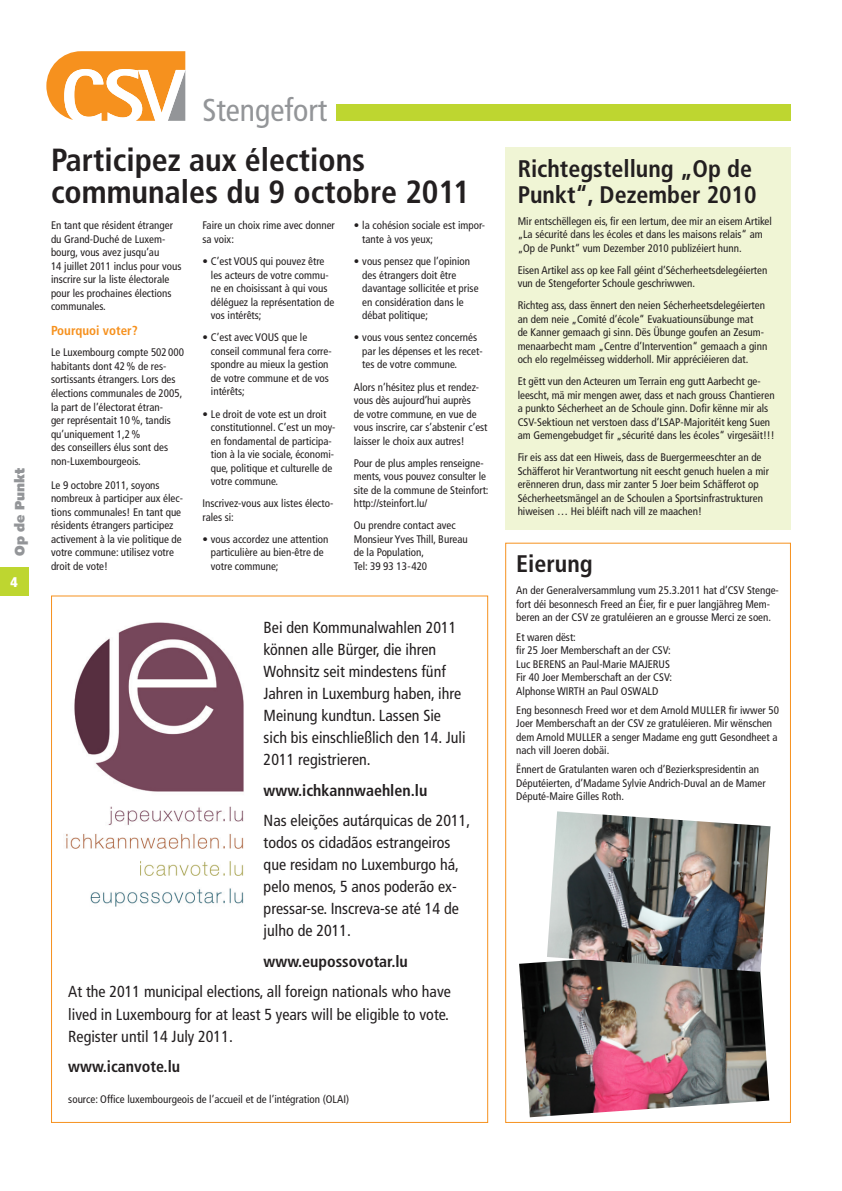
<style>
.page{position:relative;width:842px;height:1191px;background:#fff}
.page>*{position:absolute;margin:0;border:0;box-sizing:border-box;transform-origin:0 0}
._03_Titel{font:700 condensed 32px/32px "Frutiger LT Std";color:#231f20}
.t1{font:condensed 31.7px "Frutiger LT Std";color:#939598}
._03_Titel-2{font:700 condensed 24px/26px "Frutiger LT Std";color:#231f20}
._01_Grundtext{font:condensed 16px/22px "Frutiger LT Std";color:#231f20}
._01_Grundtext-2{font:700 condensed 16px "Frutiger LT Std";color:#231f20}
.t2{font:900 condensed 14px "Frutiger LT Std";color:#fff}
.t3{font:900 13.6px "Syntax LT Std";color:#939598}
._04_Zwischentitel{font:700 condensed 13px "Frutiger LT Std";color:#f6911e}
._01_Grundtext-3{font:condensed 11px/13.5px "Frutiger LT Std";color:#231f20}
</style>
<div class="page">
<div style="left:337px;top:104px;width:454px;height:17px;background:#bed630"></div>
<div style="left:505px;top:147px;width:286px;height:383px;background:#f0f5d5"></div>
<div style="left:0;top:567px;width:28px;height:28px;background:#bed630"></div>
<svg style="left:46px;top:51px;width:139px;height:70px"></svg>
<img style="left:519px;top:961px;width:250px;height:156px">
<img style="left:66px;top:622px;width:178px;height:285px">
<div style="left:505px;top:542px;width:286px;height:581px;border:1px solid #f6911e"></div>
<img style="left:547px;top:811px;width:224px;height:161px">
<p class="t3" style="left:12px;top:556px;width:90px;rotate:-90deg">Op de Punkt</p>
<p class="t2" style="left:11px;top:573px;width:9px">4</p>
<p class="t1" style="left:202px;top:91px;width:126px">Stengefort</p>
<p class="_03_Titel" style="left:51px;top:144px;width:420px">Participez aux élections communales du 9 octobre 2011</p>
<p class="_03_Titel-2" style="left:518px;top:155px;width:240px">Richtegstellung „Op de<br>Punkt“, Dezember 2010</p>
<p class="_01_Grundtext-3" style="left:518px;top:214px;width:256px">Mir entschëllegen eis, fir een Iertum, dee mir an eisem Artikel „La sécurité dans les écoles et dans les maisons relais“ am „Op de Punkt“ vum Dezember 2010 publizéiert hunn.</p>
<p class="_01_Grundtext-3" style="left:518px;top:263px;width:251px">Eisen Artikel ass op kee Fall géint d’Sécherheetsdelegéierten vun de Stengeforter Schoule geschriwwen.</p>
<p class="_01_Grundtext-3" style="left:518px;top:299px;width:251px">Richteg ass, dass ënnert den neien Sécherheetsdelegéierten an dem neie „Comité d’école“ Evakuatiounsübunge mat<br>de Kanner gemaach gi sinn. Dës Übunge goufen an Zesum&shy;menaarbecht mam „Centre d’Intervention“ gemaach a ginn och elo regelméisseg widderholl. Mir appréciéieren dat.</p>
<p class="_01_Grundtext-3" style="left:518px;top:375px;width:258px">Et gëtt vun den Acteuren um Terrain eng gutt Aarbecht ge&shy;leescht, mä mir mengen awer, dass et nach grouss Chantieren a punkto Sécherheet an de Schoule ginn. Dofir kënne mir als CSV-Sektioun net verstoen dass d’LSAP-Majoritéit keng Suen am Gemengebudget fir „sécurité dans les écoles“ virgesäit!!!</p>
<p class="_01_Grundtext-3" style="left:518px;top:451px;width:253px">Fir eis ass dat een Hiweis, dass de Buergermeeschter an de Schäfferot hir Verantwortung nit eescht genuch huelen a mir erënneren drun, dass mir zanter 5 Joer beim Schäfferot op Sécherheetsmängel an de Schoulen a Sportsinfrastrukturen hiweisen … Hei bléift nach vill ze maachen!</p>
<p class="_01_Grundtext-3" style="left:51px;top:219px;width:132px">En tant que résident étranger du Grand-Duché de Luxem&shy;bourg, vous avez jusqu’au<br>14 juillet 2011 inclus pour vous inscrire sur la liste électorale pour les prochaines élections communales.</p>
<p class="_04_Zwischentitel" style="left:51px;top:323px;width:88px">Pourquoi voter?</p>
<p class="_01_Grundtext-3" style="left:51px;top:346px;width:135px">Le Luxembourg compte 502 000 habitants dont 42% de res&shy;sortissants étrangers. Lors des élections communales de 2005, la part de l’électorat étran-<br>ger représentait 10%, tandis qu’uniquement 1,2%<br>des conseillers élus sont des non-Luxembourgeois.</p>
<p class="_01_Grundtext-3" style="left:51px;top:478px;width:133px">Le 9 octobre 2011, soyons nombreux à participer aux élec&shy;tions communales! En tant que résidents étrangers participez activement à la vie politique de votre commune: utilisez votre droit de vote!</p>
<p class="_01_Grundtext-3" style="left:202px;top:219px;width:134px">Faire un choix rime avec donner sa voix:</p>
<p class="_01_Grundtext-3" style="left:211px;top:255px;width:125px;text-indent:-9px">• C’est VOUS qui pouvez être les acteurs de votre commu&shy;ne en choisissant à qui vous déléguez la représentation de vos intérêts;</p>
<p class="_01_Grundtext-3" style="left:211px;top:331px;width:122px;text-indent:-9px">• C’est avec VOUS que le conseil communal fera corre&shy;spondre au mieux la gestion de votre commune et de vos intérêts;</p>
<p class="_01_Grundtext-3" style="left:211px;top:407px;width:126px;text-indent:-9px">• Le droit de vote est un droit constitutionnel. C’est un moy&shy;en fondamental de participa&shy;tion à la vie sociale, économi&shy;que, politique et culturelle de votre commune.</p>
<p class="_01_Grundtext-3" style="left:202px;top:497px;width:132px">Inscrivez-vous aux listes électo&shy;rales si:</p>
<p class="_01_Grundtext-3" style="left:211px;top:532px;width:119px;text-indent:-9px">• vous accordez une attention particulière au bien-être de votre commune;</p>
<p class="_01_Grundtext-3" style="left:362px;top:219px;width:124px;text-indent:-9px">• la cohésion sociale est impor&shy;tante à vos yeux;</p>
<p class="_01_Grundtext-3" style="left:362px;top:255px;width:118px;text-indent:-9px">• vous pensez que l’opinion des étrangers doit être davantage sollicitée et prise en considération dans le débat politique;</p>
<p class="_01_Grundtext-3" style="left:362px;top:331px;width:122px;text-indent:-9px">• vous vous sentez concernés par les dépenses et les recet&shy;tes de votre commune.</p>
<p class="_01_Grundtext-3" style="left:354px;top:380px;width:135px">Alors n’hésitez plus et rendez&shy;vous dès aujourd’hui auprès<br>de votre commune, en vue de vous inscrire, car s’abstenir c’est laisser le choix aux autres!</p>
<p class="_01_Grundtext-3" style="left:354px;top:456px;width:136px">Pour de plus amples renseigne&shy;ments, vous pouvez consulter le site de la commune de Steinfort: http://steinfort.lu/</p>
<p class="_01_Grundtext-3" style="left:354px;top:519px;width:116px">Ou prendre contact avec<br>Monsieur Yves Thill, Bureau de la Population,<br>Tel: 39 93 13-420</p>
<p class="_03_Titel-2" style="left:516px;top:551px;width:78px">Eierung</p>
<p class="_01_Grundtext-3" style="left:516px;top:584px;width:264px">An der Generalversammlung vum 25.3.2011 hat d’CSV Stenge&shy;fort déi besonnesch Freed an Éier, fir e puer langjähreg Mem&shy;beren an der CSV ze gratuléieren an e grousse Merci ze soen.</p>
<p class="_01_Grundtext-3" style="left:516px;top:630px;width:61px">Et waren dëst:</p>
<p class="_01_Grundtext-3" style="left:516px;top:643px;width:156px">fir 25 Joer Memberschaft an der CSV:</p>
<p class="_01_Grundtext-3" style="left:516px;top:657px;width:155px">Luc BERENS an Paul-Marie MAJERUS</p>
<p class="_01_Grundtext-3" style="left:516px;top:670px;width:157px">Fir 40 Joer Memberschaft an der CSV:</p>
<p class="_01_Grundtext-3" style="left:516px;top:684px;width:144px">Alphonse WIRTH an Paul OSWALD</p>
<p class="_01_Grundtext-3" style="left:516px;top:703px;width:264px">Eng besonnesch Freed wor et dem Arnold MULLER fir iwwer 50<br>Joer Memberschaft an der CSV ze gratuléieren. Mir wënschen dem Arnold MULLER a senger Madame eng gutt Gesondheet a nach vill Joeren dobäi.</p>
<p class="_01_Grundtext-3" style="left:516px;top:763px;width:251px">Ënnert de Gratulanten waren och d’Bezierkspresidentin an<br>Députéierten, d’Madame Sylvie Andrich-Duval an de Mamer<br>Député-Maire Gilles Roth.</p>
<p class="_01_Grundtext" style="left:264px;top:617px;width:203px">Bei den Kommunalwahlen 2011 können alle Bürger, die ihren<br>Wohnsitz seit mindestens fünf<br>Jahren in Luxemburg haben, ihre<br>Meinung kundtun. Lassen Sie sich bis einschließlich den 14. Juli<br>2011 registrieren.</p>
<p class="_01_Grundtext-2" style="left:264px;top:781px;width:165px">www.ichkannwaehlen.lu</p>
<p class="_01_Grundtext" style="left:264px;top:810px;width:208px">Nas eleições autárquicas de 2011, todos os cidadãos estrangeiros que residam no Luxemburgo há, pelo menos, 5 anos poderão ex&shy;pressar-se. Inscreva-se até 14 de julho de 2011.</p>
<p class="_01_Grundtext-2" style="left:264px;top:952px;width:146px">www.eupossovotar.lu</p>
<p class="_01_Grundtext" style="left:68px;top:981px;width:384px;text-align:justify">At the 2011 municipal elections, all foreign nationals who have lived in Luxembourg for at least 5 years will be eligible to vote.<br>Register until 14 July 2011.</p>
<p class="_01_Grundtext-2" style="left:68px;top:1057px;width:113px">www.icanvote.lu</p>
<p class="_01_Grundtext-3" style="left:68px;top:1092px;width:282px">source: Office luxembourgeois de l’accueil et de l’intégration (OLAI)</p>
</div>
